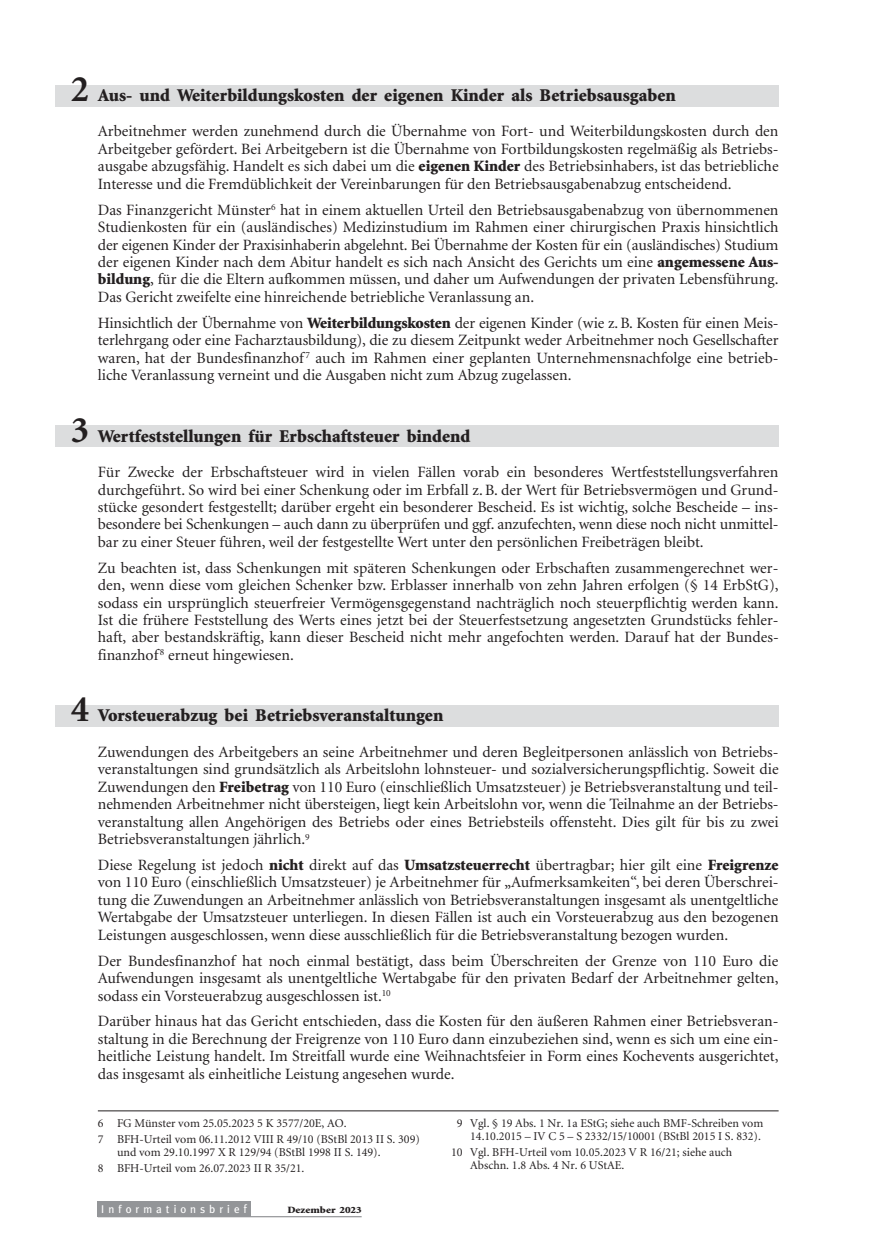
<style>
.page{position:relative;width:885px;height:1259px;background:#fff}
.page>*{position:absolute;margin:0;border:0;box-sizing:border-box;transform-origin:0 0}
.t1{font:900 18px "Minion";color:#231f20}
.t2{font:15.75px/17.4px "Minion";color:#231f20;text-align:justify}
.t3{font:12px/15.9px "Minion";color:#231f20}
.t4{font:11.25px "Meta";letter-spacing:.36em;color:#fff}
.t5{font:900 9.6px "Minion";color:#231f20;scale:1.15 1}
.s1{font-weight:700;font-size:37.5px}
.s2{font-weight:900}
.s3{font-size:12px}
</style>
<div class="page">
<div style="left:55px;top:85px;width:723px;height:21px;background:#dcddde"></div>
<div style="left:55px;top:426px;width:723px;height:21px;background:#dcddde"></div>
<div style="left:55px;top:705px;width:723px;height:22px;background:#dcddde"></div>
<div style="left:98px;top:1200px;width:153px;height:16px;background:#939598"></div>
<hr style="left:98px;top:1216px;width:263px;height:1px;background:#939598">
<hr style="left:98px;top:1110px;width:680px;height:1px;background:#231f20">
<p class="t1" style="left:71px;top:88px;width:606px"><span class="s1">2</span> Aus- und Weiterbildungskosten der eigenen Kinder als Betriebsausgaben</p>
<p class="t2" style="left:98px;top:124px;width:682px">Arbeitnehmer werden zunehmend durch die Übernahme von Fort- und Weiterbildungskosten durch den Arbeitgeber gefördert. Bei Arbeitgebern ist die Übernahme von Fortbildungskosten regelmäßig als Betriebs&shy;ausgabe abzugsfähig. Handelt es sich dabei um die <span class="s2">eigenen Kinder</span> des Betriebsinhabers, ist das betriebliche Interesse und die Fremdüblichkeit der Vereinbarungen für den Betriebsausgabenabzug entscheidend.</p>
<p class="t2" style="left:98px;top:202px;width:682px">Das Finanzgericht Münster<sup>6</sup> hat in einem aktuellen Urteil den Betriebsausgabenabzug von übernommenen Studienkosten für ein (ausländisches) Medizinstudium im Rahmen einer chirurgischen Praxis hinsichtlich der eigenen Kinder der Praxisinhaberin abgelehnt. Bei Übernahme der Kosten für ein (ausländisches) Studium der eigenen Kinder nach dem Abitur handelt es sich nach Ansicht des Gerichts um eine <span class="s2">angemessene Aus&shy;bildung</span>, für die die Eltern aufkommen müssen, und daher um Aufwendungen der privaten Lebensführung.<br>Das Gericht zweifelte eine hinreichende betriebliche Veranlassung an.</p>
<p class="t2" style="left:98px;top:315px;width:682px">Hinsichtlich der Übernahme von <span class="s2">Weiterbildungskosten</span> der eigenen Kinder (wie z. B. Kosten für einen Meis&shy;terlehrgang oder eine Facharztausbildung), die zu diesem Zeitpunkt weder Arbeitnehmer noch Gesellschafter waren, hat der Bundesfinanzhof <sup>7</sup> auch im Rahmen einer geplanten Unternehmensnachfolge eine betrieb&shy;liche Veranlassung verneint und die Ausgaben nicht zum Abzug zugelassen.</p>
<p class="t1" style="left:71px;top:429px;width:401px"><span class="s1">3</span> Wertfeststellungen für Erbschaftsteuer bindend</p>
<p class="t2" style="left:98px;top:464px;width:682px">Für Zwecke der Erbschaftsteuer wird in vielen Fällen vorab ein besonderes Wertfeststellungsverfahren durchgeführt. So wird bei einer Schenkung oder im Erbfall z. B. der Wert für Betriebsvermögen und Grund&shy;stücke gesondert festgestellt; darüber ergeht ein besonderer Bescheid. Es ist wichtig, solche Bescheide – ins&shy;besondere bei Schenkungen – auch dann zu überprüfen und ggf. anzufechten, wenn diese noch nicht unmittel&shy;bar zu einer Steuer führen, weil der festgestellte Wert unter den persönlichen Freibeträgen bleibt.</p>
<p class="t2" style="left:98px;top:560px;width:682px">Zu beachten ist, dass Schenkungen mit späteren Schenkungen oder Erbschaften zusammengerechnet wer&shy;den, wenn diese vom gleichen Schenker bzw. Erblasser innerhalb von zehn Jahren erfolgen (§ 14 ErbStG), sodass ein ursprünglich steuerfreier Vermögensgegenstand nachträglich noch steuerpflichtig werden kann.<br>Ist die frühere Feststellung des Werts eines jetzt bei der Steuerfestsetzung angesetzten Grundstücks fehler&shy;haft, aber bestandskräftig, kann dieser Bescheid nicht mehr angefochten werden. Darauf hat der Bundes&shy;finanzhof <sup>8</sup> erneut hingewiesen.</p>
<p class="t1" style="left:71px;top:708px;width:374px"><span class="s1">4</span> Vorsteuerabzug bei Betriebsveranstaltungen</p>
<p class="t2" style="left:98px;top:744px;width:682px">Zuwendungen des Arbeitgebers an seine Arbeitnehmer und deren Begleitpersonen anlässlich von Betriebs&shy;veranstaltungen sind grundsätzlich als Arbeitslohn lohnsteuer- und sozialversicherungspflichtig. Soweit die Zuwendungen den <span class="s2">Freibetrag</span> von 110 Euro (einschließlich Umsatzsteuer) je Betriebsveranstaltung und teil&shy;nehmenden Arbeitnehmer nicht übersteigen, liegt kein Arbeitslohn vor, wenn die Teilnahme an der Betriebs&shy;veranstaltung allen Angehörigen des Betriebs oder eines Betriebsteils offensteht. Dies gilt für bis zu zwei Betriebsveranstaltungen jährlich.<sup>9</sup></p>
<p class="t2" style="left:98px;top:857px;width:682px">Diese Regelung ist jedoch <span class="s2">nicht</span> direkt auf das <span class="s2">Umsatzsteuerrecht</span> übertragbar; hier gilt eine <span class="s2">Freigrenze </span>von 110 Euro (einschließlich Umsatzsteuer) je Arbeitnehmer für „Aufmerksamkeiten“, bei deren Überschrei&shy;tung die Zuwendungen an Arbeitnehmer anlässlich von Betriebsveranstaltungen insgesamt als unentgeltliche Wertabgabe der Umsatzsteuer unterliegen. In diesen Fällen ist auch ein Vorsteuerabzug aus den bezogenen Leistungen ausgeschlossen, wenn diese ausschließlich für die Betriebsveranstaltung bezogen wurden.</p>
<p class="t2" style="left:98px;top:953px;width:682px">Der Bundesfinanzhof hat noch einmal bestätigt, dass beim Überschreiten der Grenze von 110 Euro die Aufwendungen insgesamt als unentgeltliche Wertabgabe für den privaten Bedarf der Arbeitnehmer gelten, sodass ein Vorsteuerabzug ausgeschlossen ist.<sup>10</sup></p>
<p class="t2" style="left:98px;top:1014px;width:682px">Darüber hinaus hat das Gericht entschieden, dass die Kosten für den äußeren Rahmen einer Betriebsveran&shy;staltung in die Berechnung der Freigrenze von 110 Euro dann einzubeziehen sind, wenn es sich um eine ein&shy;heitliche Leistung handelt. Im Streitfall wurde eine Weihnachtsfeier in Form eines Kochevents ausgerichtet, das insgesamt als einheitliche Leistung angesehen wurde.</p>
<p class="t3" style="left:98px;top:1116px;width:323px">6 FG Münster vom 25.05.2023 5 K 3577/20E, AO.<br>7 BFH-Urteil vom 06.11.2012 VIII R 49/10 (BStBl 2013 II S. 309)</p>
<p class="t3" style="left:98px;top:1145px;width:284px;text-indent:19px">und vom 29.10.1997 X R 129/94 (BStBl 1998 II S. 149).<br>8 BFH-Urteil vom 26.07.2023 II R 35/21.</p>
<p class="t3" style="left:456px;top:1118px;width:308px;line-height:12.8px;text-align:right">9 Vgl. § 19 Abs. 1 Nr. 1a EStG; siehe auch BMF-Schreiben vom<br>14.10.2015 – IV C 5 – S 2332/15/10001 (BStBl 2015 I S. 832).</p>
<p class="t3" style="left:470px;top:1146px;width:264px;line-height:12.8px;text-indent:-19px">10 Vgl. BFH-Urteil vom 10.05.2023 V R 16/21; siehe auch<br>Abschn. 1.8 Abs. 4 Nr. 6 UStAE.</p>
<p class="t4" style="left:101px;top:1202px;width:147px">Informationsbrie<span class="s3">f</span></p>
<p class="t5" style="left:287px;top:1206px;width:66px">Dezember 2023</p>
</div>
